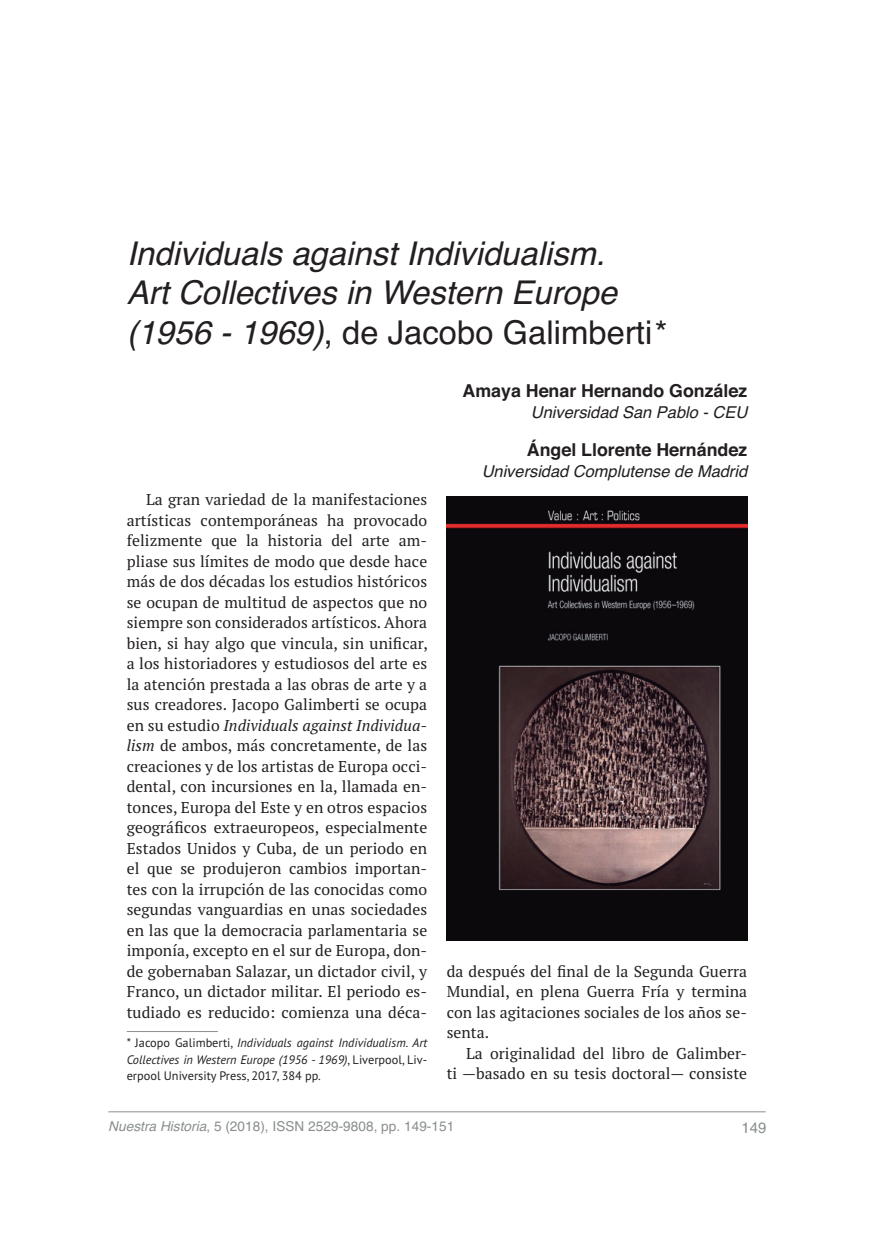
<style>
.page{position:relative;width:874px;height:1241px;background:#fff}
.page>*{position:absolute;margin:0;border:0;box-sizing:border-box;transform-origin:0 0}
.t1{font:italic 32.73px/39.4px "Helvetica";color:#231f20}
.t2{font:700 17.85px "Helvetica";color:#231f20}
.t3{font:italic 16.45px "Helvetica";color:#231f20}
.t4{font:15.75px/20.5px "PT Serif";letter-spacing:.005em;color:#231f20;text-align:justify}
.t5{font:15.05px "Helvetica";color:#8a8f90}
.t6{font:13.65px "Helvetica";color:#8a8f90}
.t7{font:italic 12.25px/16.4px "PT Sans";color:#231f20;text-align:justify}
.s1{font-style:normal}
.s2{font-style:italic}
</style>
<div class="page">
<hr style="left:108px;top:1111px;width:657px;height:1px;background:#8a8f90">
<hr style="left:127px;top:1031px;width:91px;height:1px;background:#8a8f90">
<img style="left:446px;top:496px;width:301px;height:444px">
<h1 class="t1" style="left:127px;top:237px;width:542px">Individuals against Individualism.<br>Art Collectives in Western Europe (1956 - 1969)<span class="s1">, de Jacobo Galimberti *</span></h1>
<p class="t2" style="left:462px;top:384px;width:286px">Amaya Henar Hernando González</p>
<p class="t3" style="left:531px;top:406px;width:218px">Universidad San Pablo - CEU</p>
<p class="t2" style="left:526px;top:443px;width:222px">Ángel Llorente Hernández</p>
<p class="t3" style="left:481px;top:465px;width:267px">Universidad Complutense de Madrid</p>
<p class="t4" style="left:127px;top:491px;width:302px;text-indent:19px">La gran variedad de la manifestaciones artísticas contemporáneas ha provocado felizmente que la historia del arte am&shy;pliase sus límites de modo que desde hace más de dos décadas los estudios históricos se ocupan de multitud de aspectos que no siempre son considerados artísticos. Ahora bien, si hay algo que vincula, sin unificar, a los historiadores y estudiosos del arte es la atención prestada a las obras de arte y a sus creadores. Jacopo Galimberti se ocupa en su estudio <span class="s2">Individuals against Individua&shy;lism</span> de ambos, más concretamente, de las creaciones y de los artistas de Europa occi&shy;dental, con incursiones en la, llamada en&shy;tonces, Europa del Este y en otros espacios geográficos extraeuropeos, especialmente Estados Unidos y Cuba, de un periodo en el que se produjeron cambios importan&shy;tes con la irrupción de las conocidas como segundas vanguardias en unas sociedades en las que la democracia parlamentaria se imponía, excepto en el sur de Europa, don&shy;de gobernaban Salazar, un dictador civil, y Franco, un dictador militar. El periodo es&shy;tudiado es reducido: comienza una déca-</p>
<p class="t7" style="left:127px;top:1036px;width:302px"><span class="s1">* Jacopo Galimberti,</span> Individuals against Individualism. Art Collectives in Western Europe (1956 - 1969)<span class="s1">, Liverpool, Liv&shy;erpool University Press, 2017, 384 pp.</span></p>
<p class="t4" style="left:446px;top:962px;width:302px">da después del final de la Segunda Guerra Mundial, en plena Guerra Fría y termina con las agitaciones sociales de los años se&shy;senta.</p>
<p class="t4" style="left:446px;top:1044px;width:302px;text-align:right">La originalidad del libro de Galimber-<br>ti —basado en su tesis doctoral— consiste</p>
<p class="t6" style="left:108px;top:1121px;width:347px"><span class="s2">Nuestra Historia</span>, 5 (2018), ISSN 2529-9808, pp. 149-151</p>
<p class="t5" style="left:741px;top:1122px;width:27px">149</p>
</div>
